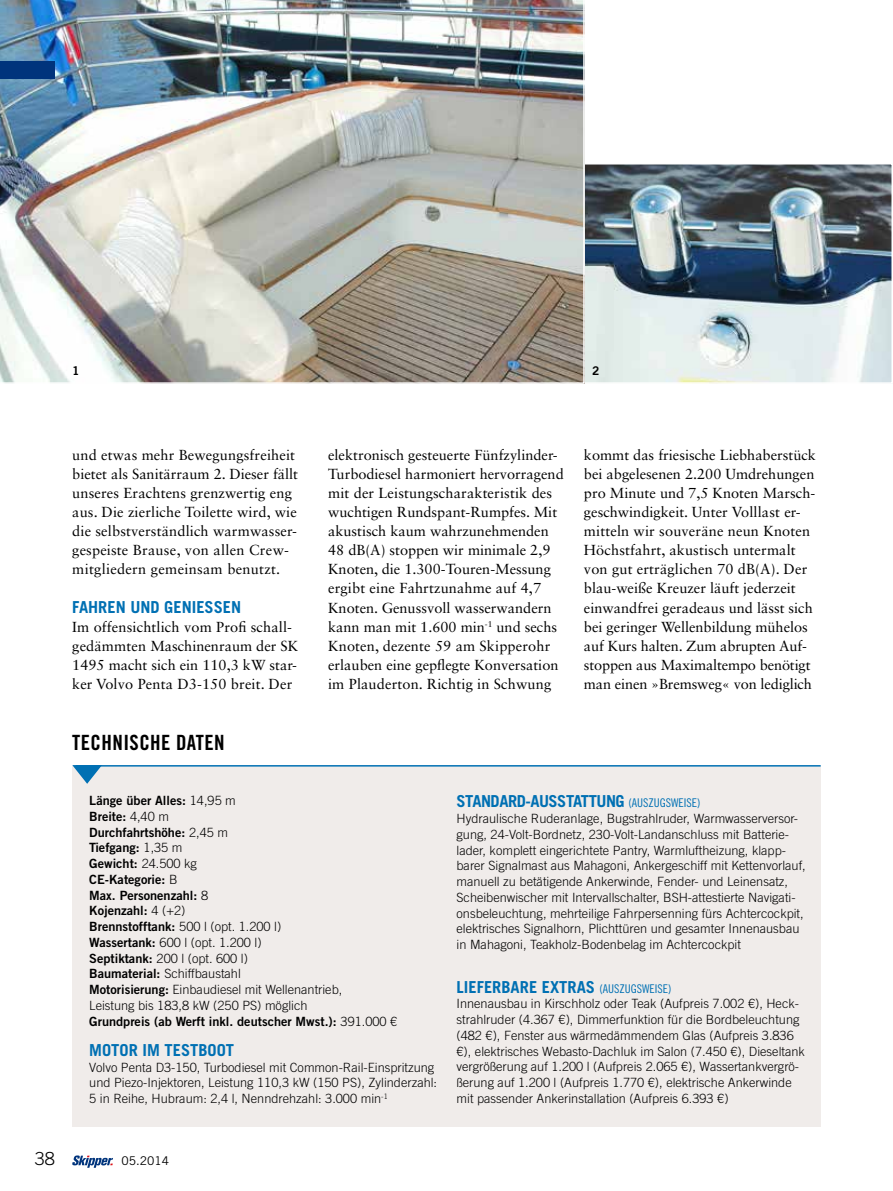
<style>
.page{position:relative;width:893px;height:1191px;background:#fff}
.page>*{position:absolute;margin:0;border:0;box-sizing:border-box;transform-origin:0 0}
.t1{font:21px "Trade Gothic Bold Cond Twenty";letter-spacing:.02em;color:#000}
.t2{font:300 18px "Trade Gothic LT Std";color:#000}
.t3{font:700 16.5px "Trade Gothic";color:#0070b3}
.t4{font:700 16.5px "Trade Gothic";letter-spacing:-.03em;color:#0070b3}
.t5{font:14.55px/19px "Sabon LT Std";color:#000}
.t6{font:300 12.75px/15.8px "Trade Gothic LT Std";color:#000}
.t7{font:12.75px/15.8px "Trade Gothic Bold Two";color:#000}
.t8{font:12px "Trade Gothic LT Std";color:#000}
.t9{font:12px "Trade Gothic Bold Two";color:#000}
.s1{font-family:"Trade Gothic LT Std";font-weight:300}
.s2{font-family:"Trade Gothic Bold Two";font-weight:400}
.s3{font-family:"Trade Gothic Cond Eighteen";font-weight:400;font-size:12px}
</style>
<div class="page">
<img style="left:585px;top:166px;width:305px;height:215px">
<div style="left:564px;top:163px;width:329px;height:221px;border:2px solid #fff"></div>
<img style="left:0;top:0;width:585px;height:384px">
<svg style="left:72px;top:1155px;width:41px;height:12px"></svg>
<svg style="left:892px;top:163px;width:1px;height:221px"></svg>
<div style="left:0;top:62px;width:55px;height:17px;background:#00347c"></div>
<div style="left:72px;top:766px;width:749px;height:361px;background:#f0ecea"></div>
<hr style="left:76px;top:765px;width:745px;height:1px;background:#0070b3">
<svg style="left:72px;top:765px;width:30px;height:19px"></svg>
<p class="t9" style="left:72px;top:363px;width:9px">1</p>
<p class="t9" style="left:592px;top:363px;width:9px">2</p>
<p class="t5" style="left:72px;top:445px;width:227px">und etwas mehr Bewegungsfreiheit bietet als Sanitärraum 2. Dieser fällt unseres Erachtens grenzwertig eng aus. Die zierliche Toilette wird, wie die selbstverständlich warmwasser&shy;gespeiste Brause, von allen Crew&shy;mitgliedern gemeinsam benutzt.</p>
<p class="t3" style="left:72px;top:596px;width:171px">FAHREN UND GENIESSEN</p>
<p class="t5" style="left:72px;top:617px;width:227px">Im offensichtlich vom Profi schall&shy;gedämmten Maschinenraum der SK 1495 macht sich ein 110,3 kW star&shy;ker Volvo Penta D3-150 breit. Der</p>
<h1 class="t1" style="left:72px;top:729px;width:154px">TECHNISCHE DATEN</h1>
<p class="t5" style="left:328px;top:445px;width:237px">elektronisch gesteuerte Fünfzylinder-Turbodiesel harmoniert hervorragend mit der Leistungscharakteristik des wuchtigen Rundspant-Rumpfes. Mit akustisch kaum wahrzunehmenden 48 dB(A) stoppen wir minimale 2,9<br>Knoten, die 1.300-Touren-Messung ergibt eine Fahrtzunahme auf 4,7<br>Knoten. Genussvoll wasserwandern kann man mit 1.600 min<sup>-1</sup> und sechs Knoten, dezente 59 am Skipperohr erlauben eine gepflegte Konversation im Plauderton. Richtig in Schwung</p>
<p class="t5" style="left:584px;top:445px;width:233px">kommt das friesische Liebhaberstück bei abgelesenen 2.200 Umdrehungen pro Minute und 7,5 Knoten Marsch&shy;geschwindigkeit. Unter Volllast er&shy;mitteln wir souveräne neun Knoten Höchstfahrt, akustisch untermalt von gut erträglichen 70 dB(A). Der blau-weiße Kreuzer läuft jederzeit einwandfrei geradeaus und lässt sich bei geringer Wellenbildung mühelos auf Kurs halten. Zum abrupten Auf&shy;stoppen aus Maximaltempo benötigt man einen »Bremsweg« von lediglich</p>
<p class="t7" style="left:89px;top:792px;width:148px">Länge über Alles: <span class="s1">14,95 m<br></span>Breite: <span class="s1">4,40 m<br></span>Durchfahrtshöhe: <span class="s1">2,45 m<br></span>Tiefgang: <span class="s1">1,35 m<br></span>Gewicht: <span class="s1">24.500 kg<br></span>CE-Kategorie: <span class="s1">B<br></span>Max. Personenzahl: <span class="s1">8<br></span>Kojenzahl: <span class="s1">4 (+2)</span></p>
<p class="t6" style="left:89px;top:918px;width:255px"><span class="s2">Brennstofftank:</span> 500 l (opt. 1.200 l)<br><span class="s2">Wassertank:</span> 600 l (opt. 1.200 l)<br><span class="s2">Septiktank:</span> 200 l (opt. 600 l)<br><span class="s2">Baumaterial:</span> Schiffbaustahl<br><span class="s2">Motorisierung:</span> Einbaudiesel mit Wellenantrieb, Leistung bis 183,8 kW (250 PS) möglich</p>
<p class="t7" style="left:89px;top:1013px;width:309px">Grundpreis (ab Werft inkl. deutscher Mwst.): <span class="s1">391.000 €</span></p>
<p class="t3" style="left:89px;top:1039px;width:146px">MOTOR IM TESTBOOT</p>
<p class="t6" style="left:89px;top:1059px;width:349px">Volvo Penta D3-150, Turbodiesel mit Common-Rail-Einspritzung und Piezo-Injektoren, Leistung 110,3 kW (150 PS), Zylinderzahl:<br>5 in Reihe, Hubraum: 2,4 l, Nenndrehzahl: 3.000 min<sup>-1</sup></p>
<h2 class="t2" style="left:35px;top:1148px;width:22px">38</h2>
<p class="t8" style="left:121px;top:1153px;width:49px">05.2014</p>
<p class="t4" style="left:457px;top:791px;width:245px">STANDARD-AUSSTATTUNG <span class="s3">(AUSZUGSWEISE)</span></p>
<p class="t6" style="left:457px;top:810px;width:351px">Hydraulische Ruderanlage, Bugstrahlruder, Warmwasserversor&shy;gung, 24-Volt-Bordnetz, 230-Volt-Landanschluss mit Batterie&shy;lader, komplett eingerichtete Pantry, Warmluftheizung, klapp&shy;barer Signalmast aus Mahagoni, Ankergeschiff mit Kettenvorlauf, manuell zu betätigende Ankerwinde, Fender- und Leinensatz, Scheibenwischer mit Intervallschalter, BSH-attestierte Navigati&shy;onsbeleuchtung, mehrteilige Fahrpersenning fürs Achtercockpit, elektrisches Signalhorn, Plichttüren und gesamter Innenausbau in Mahagoni, Teakholz-Bodenbelag im Achtercockpit</p>
<p class="t3" style="left:457px;top:976px;width:217px">LIEFERBARE EXTRAS <span class="s3">(AUSZUGSWEISE)</span></p>
<p class="t6" style="left:457px;top:995px;width:350px">Innenausbau in Kirschholz oder Teak (Aufpreis 7.002 €), Heck&shy;strahlruder (4.367 €), Dimmerfunktion für die Bordbeleuchtung (482 €), Fenster aus wärmedämmendem Glas (Aufpreis 3.836 €), elektrisches Webasto-Dachluk im Salon (7.450 €), Dieseltank vergrößerung auf 1.200 l (Aufpreis 2.065 €), Wassertankvergrö&shy;ßerung auf 1.200 l (Aufpreis 1.770 €), elektrische Ankerwinde mit passender Ankerinstallation (Aufpreis 6.393 €)</p>
</div>
